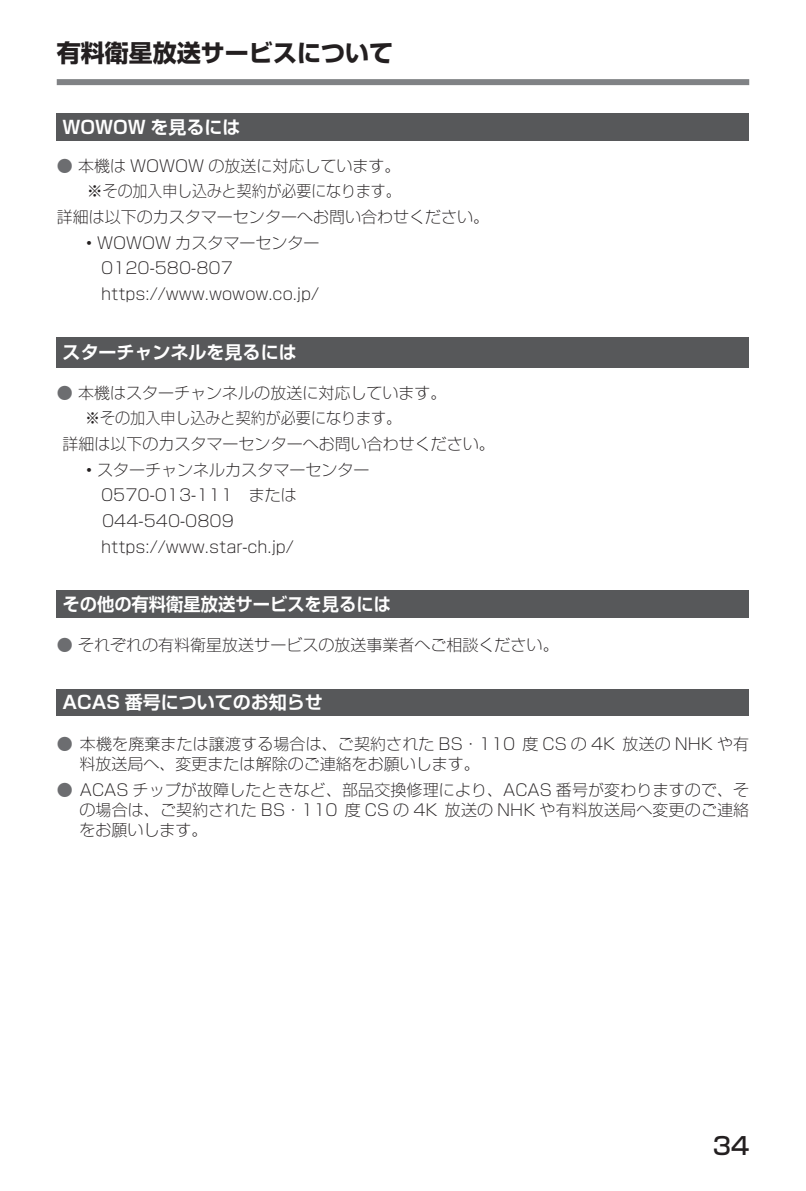
<style>
.page{position:relative;width:806px;height:1191px;background:#fff}
.page>*{position:absolute;margin:0;border:0;box-sizing:border-box;transform-origin:0 0}
.一级标题{font:700 24px "Shin Go Pro";color:#231f20}
.t1{font:500 24px "Shin Go Pro";color:#231f20}
.タイトル2{font:700 18px "Shin Go Pro De";color:#fff}
.タイトル2-2{font:700 18px "Shin Go Pro De";color:#fff;scale:.96 1}
._10_本文{font:300 expanded 16px/20px "Shin Go Pro";color:#231f20}
._10_本文-2{font:300 expanded 16px "Shin Go Pro";color:#231f20;scale:.94 1}
.s1{color:#6c6d70}
.s2{font-family:"Shin Go Pro De";font-weight:700;font-stretch:normal}
</style>
<div class="page">
<div style="left:57px;top:79px;width:691px;height:6px;background:#808285"></div>
<div style="left:57px;top:113px;width:691px;height:28px;background:#57585a"></div>
<div style="left:57px;top:337px;width:691px;height:31px;background:#57585a"></div>
<div style="left:57px;top:590px;width:691px;height:27px;background:#57585a"></div>
<div style="left:57px;top:688px;width:691px;height:27px;background:#57585a"></div>
<p class="一级标题" style="left:57px;top:34px;width:337px">有料衛星放送サービスについて</p>
<p class="タイトル2" style="left:62px;top:112px;width:179px">WOWOW を見るには</p>
<p class="_10_本文" style="left:57px;top:153px;width:345px"><span class="s1">●</span> 本機は WOWOW の放送に対応しています。</p>
<p class="_10_本文" style="left:87px;top:179px;width:315px">※その加入申し込みと契約が必要になります。</p>
<p class="_10_本文" style="left:57px;top:205px;width:434px">詳細は以下のカスタマーセンターへお問い合わせください。</p>
<p class="_10_本文" style="left:81px;top:230px;width:240px"><span class="s2">・</span>WOWOW カスタマーセンター</p>
<p class="_10_本文" style="left:101px;top:256px;width:149px">0120-580-807　</p>
<p class="_10_本文" style="left:101px;top:282px;width:219px">https://www.wowow.co.jp/</p>
<p class="タイトル2" style="left:62px;top:338px;width:236px">スターチャンネルを見るには</p>
<p class="_10_本文" style="left:57px;top:380px;width:391px"><span class="s1">●</span> 本機はスターチャンネルの放送に対応しています。</p>
<p class="_10_本文-2" style="left:85px;top:405px;width:337px">※その加入申し込みと契約が必要になります。</p>
<p class="_10_本文" style="left:62px;top:432px;width:434px">詳細は以下のカスタマーセンターへお問い合わせください。</p>
<p class="_10_本文" style="left:81px;top:457px;width:289px"><span class="s2">・</span>スターチャンネルカスタマーセンター</p>
<p class="_10_本文" style="left:101px;top:483px;width:213px">0570-013-111　または　</p>
<p class="_10_本文" style="left:102px;top:509px;width:149px">044-540-0809　</p>
<p class="_10_本文" style="left:101px;top:534px;width:194px">https://www.star-ch.jp/</p>
<p class="タイトル2-2" style="left:62px;top:589px;width:344px">その他の有料衛星放送サービスを見るには</p>
<p class="_10_本文" style="left:57px;top:633px;width:503px"><span class="s1">●</span> それぞれの有料衛星放送サービスの放送事業者へご相談ください。</p>
<p class="タイトル2" style="left:62px;top:687px;width:262px">ACAS 番号についてのお知らせ</p>
<p class="_10_本文" style="left:79px;top:732px;width:671px;text-indent:-23px"><span class="s1">●</span> 本機を廃棄または譲渡する場合は、ご契約された BS・110 度 CS の 4K 放送の NHK や有料放送局へ、変更または解除のご連絡をお願いします。</p>
<p class="_10_本文" style="left:79px;top:777px;width:671px;text-align:justify;text-indent:-23px"><span class="s1">●</span> ACAS チップが故障したときなど、部品交換修理により、ACAS 番号が変わりますので、その場合は、ご契約された BS・110 度 CS の 4K 放送の NHK や有料放送局へ変更のご連絡をお願いします。</p>
<h1 class="t1" style="left:712px;top:1126px;width:38px">34</h1>
</div>
